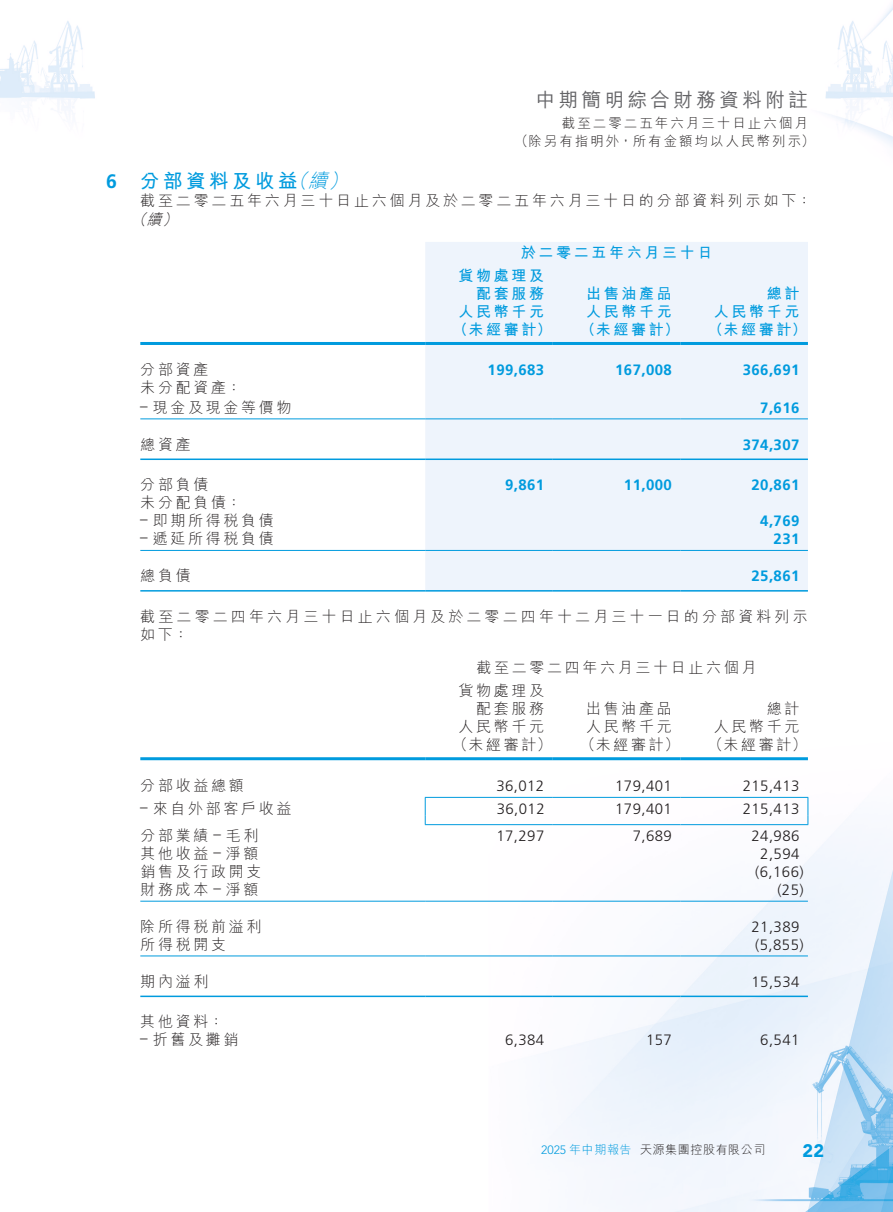
<style>
.page{position:relative;width:893px;height:1212px;background:#fff}
.page>*{position:absolute;margin:0;border:0;box-sizing:border-box;transform-origin:0 0}
.t1{font:500 19.5px "M Hei HK";letter-spacing:.18em;color:#636366}
.t2{font:700 19.5px "M Hei HK";letter-spacing:.18em;color:#009bde}
.t3{font:900 18px "Avenir LT Pro";color:#009bde}
.t4{font:300 15px/22.5px "M Hei HK";letter-spacing:.18em;color:#231f20}
.t5{font:300 15px "Frutiger LT Pro";letter-spacing:.03em;color:#231f20}
.t6{font:700 15px "Frutiger LT Pro";letter-spacing:.03em;color:#009bde}
.t7{font:700 15px/22.5px "M Hei HK";letter-spacing:.18em;color:#009bde}
.t8{font:300 15px/18.8px "M Hei HK";letter-spacing:.21em;color:#231f20}
.t9{font:italic 300 15px "M Hei HK";color:#231f20}
.t10{font:300 13.5px/18px "M Hei HK";letter-spacing:.15em;color:#231f20}
.t11{font:300 12px "M Hei HK";letter-spacing:.05em;color:#231f20}
.s1{font-family:"Frutiger LT Pro"}
.s2{font-weight:300;font-style:italic}
.s3{font-family:"Avenir LT Pro";color:#009bde}
.s4{color:#009bde}
</style>
<div class="page">
<img style="left:0;top:4px;width:893px;height:1208px">
<div style="left:425px;top:242px;width:383px;height:348px;background:#eef4fc"></div>
<hr style="left:140px;top:342px;width:285px;height:3px;background:#009bde">
<hr style="left:425px;top:342px;width:128px;height:3px;background:#009bde">
<hr style="left:553px;top:342px;width:127px;height:3px;background:#009bde">
<hr style="left:680px;top:342px;width:128px;height:3px;background:#009bde">
<hr style="left:140px;top:418px;width:285px;height:1px;background:#009bde">
<hr style="left:425px;top:418px;width:128px;height:1px;background:#009bde">
<hr style="left:553px;top:418px;width:127px;height:1px;background:#009bde">
<hr style="left:680px;top:418px;width:128px;height:1px;background:#009bde">
<hr style="left:140px;top:458px;width:285px;height:2px;background:#009bde">
<hr style="left:425px;top:458px;width:128px;height:2px;background:#009bde">
<hr style="left:553px;top:458px;width:127px;height:2px;background:#009bde">
<hr style="left:680px;top:458px;width:128px;height:2px;background:#009bde">
<hr style="left:140px;top:550px;width:285px;height:1px;background:#009bde">
<hr style="left:425px;top:550px;width:128px;height:1px;background:#009bde">
<hr style="left:553px;top:550px;width:127px;height:1px;background:#009bde">
<hr style="left:680px;top:550px;width:128px;height:1px;background:#009bde">
<hr style="left:140px;top:590px;width:285px;height:1px;background:#009bde">
<hr style="left:425px;top:590px;width:128px;height:1px;background:#009bde">
<hr style="left:553px;top:590px;width:127px;height:1px;background:#009bde">
<hr style="left:680px;top:590px;width:128px;height:1px;background:#009bde">
<hr style="left:425px;top:797px;width:128px;height:1px;background:#009bde">
<hr style="left:553px;top:797px;width:127px;height:1px;background:#009bde">
<hr style="left:680px;top:797px;width:128px;height:1px;background:#009bde">
<svg style="left:425px;top:798px;width:1px;height:26px"></svg>
<svg style="left:807px;top:798px;width:1px;height:26px"></svg>
<hr style="left:425px;top:824px;width:128px;height:1px;background:#009bde">
<hr style="left:553px;top:824px;width:127px;height:1px;background:#009bde">
<hr style="left:680px;top:824px;width:128px;height:1px;background:#009bde">
<hr style="left:140px;top:757px;width:285px;height:3px;background:#009bde">
<hr style="left:425px;top:757px;width:128px;height:3px;background:#009bde">
<hr style="left:553px;top:757px;width:127px;height:3px;background:#009bde">
<hr style="left:680px;top:757px;width:128px;height:3px;background:#009bde">
<hr style="left:140px;top:901px;width:285px;height:1px;background:#009bde">
<hr style="left:425px;top:901px;width:128px;height:1px;background:#009bde">
<hr style="left:553px;top:901px;width:127px;height:1px;background:#009bde">
<hr style="left:680px;top:901px;width:128px;height:1px;background:#009bde">
<hr style="left:140px;top:955px;width:285px;height:1px;background:#009bde">
<hr style="left:425px;top:955px;width:128px;height:1px;background:#009bde">
<hr style="left:553px;top:955px;width:127px;height:1px;background:#009bde">
<hr style="left:680px;top:955px;width:128px;height:1px;background:#009bde">
<hr style="left:140px;top:995px;width:285px;height:2px;background:#009bde">
<hr style="left:425px;top:995px;width:128px;height:2px;background:#009bde">
<hr style="left:553px;top:995px;width:127px;height:2px;background:#009bde">
<hr style="left:680px;top:995px;width:128px;height:2px;background:#009bde">
<h1 class="t1" style="left:536px;top:86px;width:274px">中期簡明綜合財務資料附註</h1>
<p class="t10" style="left:515px;top:114px;width:301px;text-indent:47px">截至二零二五年六月三十日止六個月（除另有指明外，所有金額均以人民幣列示）</p>
<h1 class="t2" style="left:106px;top:166px;width:249px"><span class="s1">6</span> 分部資料及收益<span class="s2">（續）</span></h1>
<p class="t4" style="left:140px;top:189px;width:673px">截至二零二五年六月三十日止六個月及於二零二五年六月三十日的分部資料列示如下：</p>
<p class="t9" style="left:131px;top:209px;width:52px">（續）</p>
<p class="t7" style="left:459px;top:240px;width:255px;text-indent:62px">於二零二五年六月三十日貨物處理及</p>
<p class="t7" style="left:476px;top:281px;width:70px">配套服務</p>
<p class="t7" style="left:586px;top:281px;width:87px">出售油產品</p>
<p class="t7" style="left:767px;top:281px;width:34px">總計</p>
<p class="t7" style="left:459px;top:299px;width:87px">人民幣千元</p>
<p class="t7" style="left:586px;top:299px;width:87px">人民幣千元</p>
<p class="t7" style="left:714px;top:299px;width:87px">人民幣千元</p>
<p class="t7" style="left:453px;top:317px;width:100px">（未經審計）</p>
<p class="t7" style="left:580px;top:317px;width:100px">（未經審計）</p>
<p class="t7" style="left:708px;top:317px;width:100px">（未經審計）</p>
<p class="t4" style="left:140px;top:358px;width:70px">分部資產</p>
<p class="t6" style="left:488px;top:361px;width:58px">199,683</p>
<p class="t6" style="left:615px;top:361px;width:58px">167,008</p>
<p class="t6" style="left:743px;top:361px;width:58px">366,691</p>
<p class="t4" style="left:140px;top:376px;width:103px">未分配資產：</p>
<p class="t4" style="left:140px;top:396px;width:153px"><span class="s1">–</span> 現金及現金等價物</p>
<p class="t6" style="left:760px;top:399px;width:41px">7,616</p>
<p class="t4" style="left:140px;top:432px;width:52px">總資產</p>
<p class="t6" style="left:743px;top:435px;width:58px">374,307</p>
<p class="t4" style="left:140px;top:473px;width:70px">分部負債</p>
<p class="t6" style="left:505px;top:476px;width:41px">9,861</p>
<p class="t6" style="left:624px;top:476px;width:49px">11,000</p>
<p class="t6" style="left:751px;top:476px;width:49px">20,861</p>
<p class="t4" style="left:140px;top:491px;width:103px">未分配負債：</p>
<p class="t4" style="left:140px;top:509px;width:135px"><span class="s1">–</span> 即期所得稅負債</p>
<p class="t6" style="left:760px;top:512px;width:41px">4,769</p>
<p class="t4" style="left:140px;top:527px;width:135px"><span class="s1">–</span> 遞延所得稅負債</p>
<p class="t6" style="left:774px;top:530px;width:27px">231</p>
<p class="t4" style="left:140px;top:564px;width:52px">總負債</p>
<p class="t6" style="left:751px;top:567px;width:49px">25,861</p>
<p class="t8" style="left:140px;top:606px;width:669px">截至二零二四年六月三十日止六個月及於二零二四年十二月三十一日的分部資料列示如下：</p>
<p class="t4" style="left:459px;top:656px;width:300px;text-indent:18px">截至二零二四年六月三十日止六個月貨物處理及</p>
<p class="t4" style="left:476px;top:696px;width:70px">配套服務</p>
<p class="t4" style="left:586px;top:696px;width:87px">出售油產品</p>
<p class="t4" style="left:767px;top:696px;width:34px">總計</p>
<p class="t4" style="left:459px;top:714px;width:87px">人民幣千元</p>
<p class="t4" style="left:586px;top:714px;width:87px">人民幣千元</p>
<p class="t4" style="left:714px;top:714px;width:87px">人民幣千元</p>
<p class="t4" style="left:453px;top:732px;width:100px">（未經審計）</p>
<p class="t4" style="left:580px;top:732px;width:100px">（未經審計）</p>
<p class="t4" style="left:708px;top:732px;width:100px">（未經審計）</p>
<p class="t4" style="left:140px;top:773px;width:105px">分部收益總額</p>
<p class="t5" style="left:496px;top:777px;width:49px">36,012</p>
<p class="t5" style="left:615px;top:777px;width:58px">179,401</p>
<p class="t5" style="left:743px;top:777px;width:58px">215,413</p>
<p class="t4" style="left:140px;top:797px;width:153px"><span class="s1">–</span> 來自外部客戶收益</p>
<p class="t5" style="left:497px;top:800px;width:49px">36,012</p>
<p class="t5" style="left:615px;top:800px;width:58px">179,401</p>
<p class="t5" style="left:743px;top:800px;width:58px">215,413</p>
<p class="t4" style="left:140px;top:824px;width:120px">分部業績 <span class="s1">–</span> 毛利</p>
<p class="t5" style="left:496px;top:827px;width:49px">17,297</p>
<p class="t5" style="left:633px;top:827px;width:41px">7,689</p>
<p class="t5" style="left:751px;top:827px;width:49px">24,986</p>
<p class="t4" style="left:140px;top:842px;width:120px">其他收益 <span class="s1">–</span> 淨額</p>
<p class="t5" style="left:760px;top:845px;width:41px">2,594</p>
<p class="t4" style="left:140px;top:860px;width:123px">銷售及行政開支</p>
<p class="t5" style="left:755px;top:863px;width:50px">(6,166)</p>
<p class="t4" style="left:140px;top:878px;width:120px">財務成本 <span class="s1">–</span> 淨額</p>
<p class="t5" style="left:777px;top:881px;width:28px">(25)</p>
<p class="t4" style="left:140px;top:915px;width:123px">除所得稅前溢利</p>
<p class="t5" style="left:751px;top:918px;width:49px">21,389</p>
<p class="t4" style="left:140px;top:933px;width:87px">所得稅開支</p>
<p class="t5" style="left:755px;top:936px;width:50px">(5,855)</p>
<p class="t4" style="left:140px;top:969px;width:70px">期內溢利</p>
<p class="t5" style="left:751px;top:973px;width:49px">15,534</p>
<p class="t4" style="left:140px;top:1010px;width:85px">其他資料：</p>
<p class="t4" style="left:140px;top:1028px;width:100px"><span class="s1">–</span> 折舊及攤銷</p>
<p class="t5" style="left:505px;top:1031px;width:41px">6,384</p>
<p class="t5" style="left:646px;top:1031px;width:27px">157</p>
<p class="t5" style="left:760px;top:1031px;width:41px">6,541</p>
<p class="t11" style="left:541px;top:1141px;width:226px"><span class="s3">2025</span> <span class="s4">年中期報告</span> 天源集團控股有限公司</p>
<p class="t3" style="left:802px;top:1139px;width:23px">22</p>
</div>
